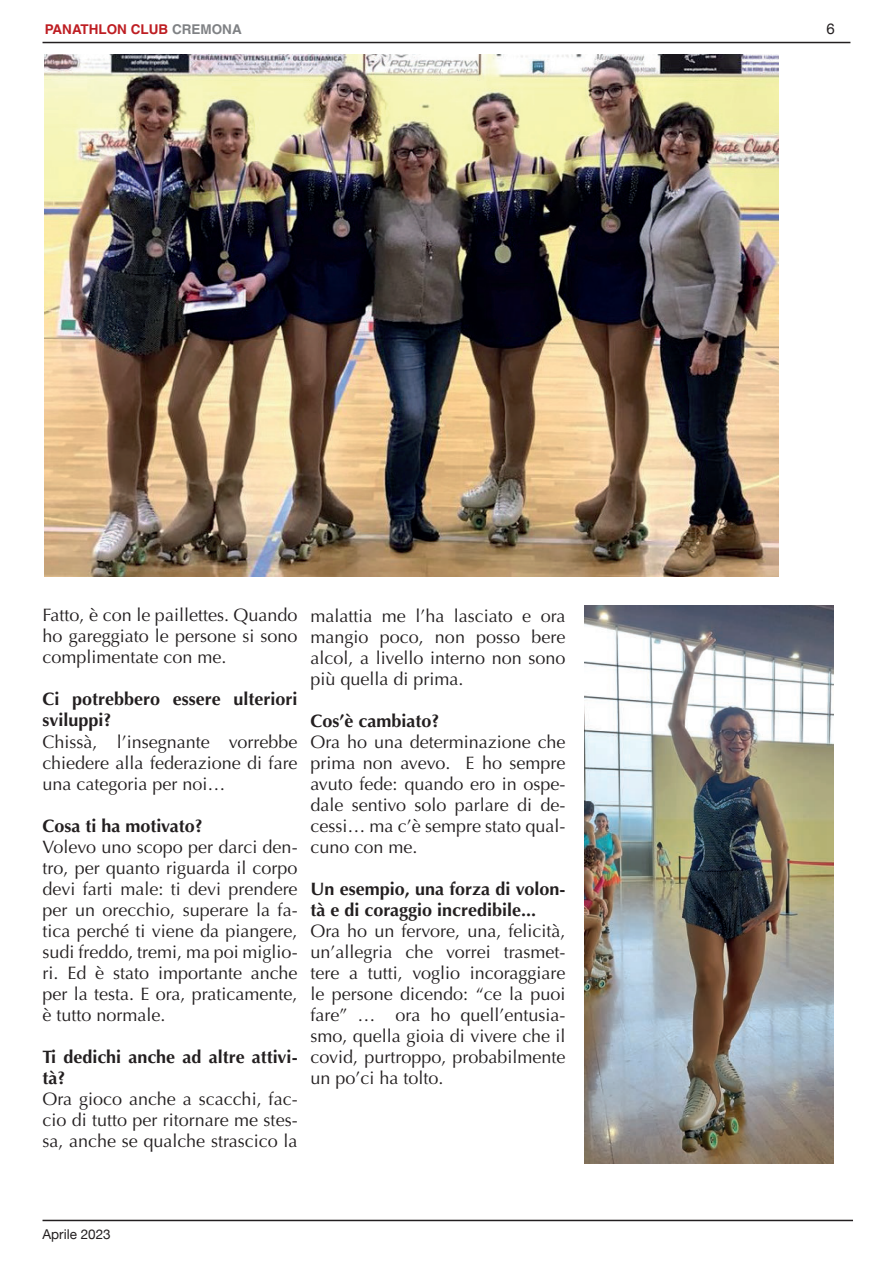
<style>
.page{position:relative;width:893px;height:1263px;background:#fff}
.page>*{position:absolute;margin:0;border:0;box-sizing:border-box;transform-origin:0 0}
.t1{font:18px/21px "Optima";color:#231f20;text-align:justify}
.t2{font:700 18px/21px "Optima";color:#231f20}
.t3{font:15px "Helvetica Neue";color:#231f20}
.t4{font:700 13.5px "Helvetica";color:#be1e23}
.t5{font:13.5px "Helvetica Neue";color:#231f20}
.s1{color:#808285}
</style>
<div class="page">
<hr style="left:43px;top:1220px;width:810px;height:1px;background:#231f20">
<img style="left:45px;top:54px;width:733px;height:522px">
<img style="left:585px;top:606px;width:248px;height:557px">
<hr style="left:43px;top:42px;width:807px;height:1px;background:#231f20">
<p class="t4" style="left:45px;top:21px;width:198px">PANATHLON CLUB <span class="s1">CREMONA</span></p>
<p class="t3" style="left:827px;top:18px;width:10px">6</p>
<p class="t1" style="left:43px;top:605px;width:257px">Fatto, è con le paillettes. Quando ho gareggiato le persone si sono complimentate con me.</p>
<p class="t2" style="left:43px;top:689px;width:257px">Ci potrebbero essere ulteriori sviluppi?</p>
<p class="t1" style="left:43px;top:731px;width:257px">Chissà, l’insegnante vorrebbe chiedere alla federazione di fare una categoria per noi…</p>
<p class="t2" style="left:43px;top:815px;width:162px">Cosa ti ha motivato?</p>
<p class="t1" style="left:43px;top:836px;width:257px">Volevo uno scopo per darci den&shy;tro, per quanto riguarda il corpo devi farti male: ti devi prendere per un orecchio, superare la fa&shy;tica perché ti viene da piangere, sudi freddo, tremi, ma poi miglio&shy;ri. Ed è stato importante anche per la testa. E ora, praticamente, è tutto normale.</p>
<p class="t2" style="left:43px;top:1046px;width:257px">Ti dedichi anche ad altre attivi&shy;tà?</p>
<p class="t1" style="left:43px;top:1088px;width:257px">Ora gioco anche a scacchi, fac&shy;cio di tutto per ritornare me stes&shy;sa, anche se qualche strascico la</p>
<p class="t1" style="left:310px;top:605px;width:257px">malattia me l’ha lasciato e ora mangio poco, non posso bere alcol, a livello interno non sono più quella di prima.</p>
<p class="t2" style="left:310px;top:710px;width:131px">Cos’è cambiato?</p>
<p class="t1" style="left:310px;top:731px;width:257px">Ora ho una determinazione che prima non avevo. E ho sempre avuto fede: quando ero in ospe&shy;dale sentivo solo parlare di de&shy;cessi… ma c’è sempre stato qual&shy;cuno con me.</p>
<p class="t2" style="left:310px;top:878px;width:257px">Un esempio, una forza di volon&shy;tà e di coraggio incredibile...</p>
<p class="t1" style="left:310px;top:920px;width:257px">Ora ho un fervore, una, felicità, un’allegria che vorrei trasmet&shy;tere a tutti, voglio incoraggiare le persone dicendo: “ce la puoi fare” … ora ho quell’entusia&shy;smo, quella gioia di vivere che il covid, purtroppo, probabilmente un po’ci ha tolto.</p>
<p class="t5" style="left:43px;top:1224px;width:70px">Aprile 2023</p>
</div>
